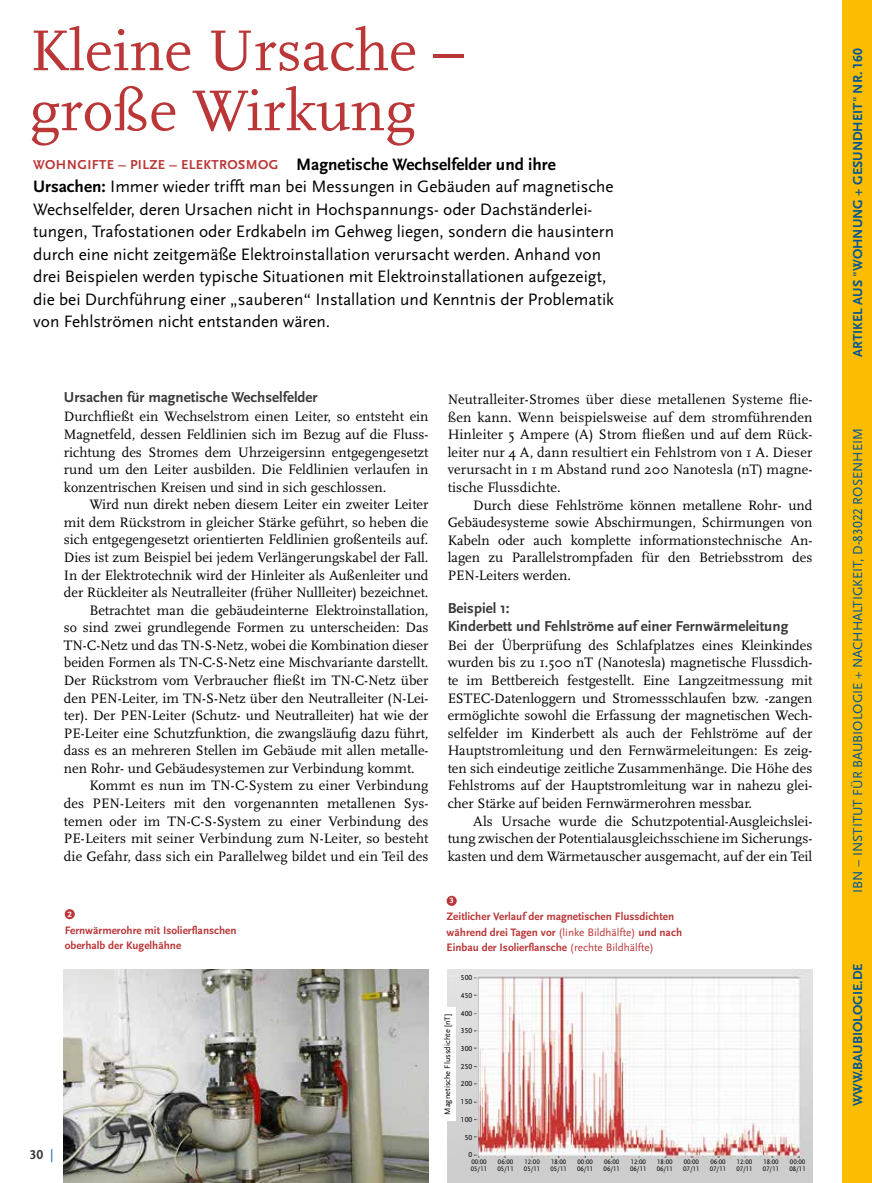
<style>
.page{position:relative;width:872px;height:1183px;background:#fff}
.page>*{position:absolute;margin:0;border:0;box-sizing:border-box;transform-origin:0 0}
.t1{font:60px/60px "Scala";color:#ba3637}
.t2{font:17.25px/22.5px "Scala Sans";color:#000}
.t3{font:700 15px/17.5px "Scala Sans";color:#3a3a39}
.t4{font:14.25px/17.5px "Scala";color:#000;text-align:justify}
.t5{font:13.5px "Scala Sans";color:#005595}
.t6{font:700 13.5px "Scala Sans";color:#005595}
.t7{font:700 13.5px "Scala Sans Caps";color:#3a3a39}
.t8{font:700 11.25px/15px "Scala Sans";color:#ba3637}
.t9{font:8.25px "Scala Sans";color:#000}
.t10{font:700 8.1px "Scala Sans Caps";color:#fff;scale:1.11 1}
.t11{font:7.5px "Scala Sans Caps";color:#000}
.t12{font:6.75px/7.5px "Scala Sans Caps";color:#000}
.s1{font-weight:700;font-size:13.5px;color:#ba3637}
.s2{font-weight:700}
.s3{font-weight:400;color:#13629f}
.s4{font-weight:400}
.s5{font-family:"Scala Sans Caps"}
</style>
<div class="page">
<img style="left:64px;top:969px;width:364px;height:213px">
<div style="left:446px;top:895px;width:11px;height:10px;background:#ba3637;border-radius:50%"></div>
<svg style="left:65px;top:908px;width:10px;height:10px"></svg>
<img style="left:448px;top:969px;width:364px;height:189px">
<img style="left:473px;top:975px;width:4px;height:181px">
<img style="left:462px;top:969px;width:11px;height:187px">
<img style="left:449px;top:969px;width:13px;height:187px">
<div style="left:444px;top:1007px;width:12px;height:113px;background:#fff"></div>
<div style="left:842px;top:0;width:30px;height:1182px;background:#fcbd00"></div>
<h1 class="t1" style="left:30px;top:22px;width:436px">Kleine Ursache – große Wirkung</h1>
<p class="t2" style="left:33px;top:153px;width:582px"><span class="s1">WOHNGIFTE – PILZE – ELEKTROSMOG</span> <span class="s2">Magnetische Wechselfelder und ihre Ursachen:</span> Immer wieder trifft man bei Messungen in Gebäuden auf magnetische Wechselfelder, deren Ursachen nicht in Hochspannungs- oder Dachständerlei&shy;tungen, Trafostationen oder Erdkabeln im Gehweg liegen, sondern die hausintern durch eine nicht zeitgemäße Elektroinstallation verursacht werden. Anhand von drei Beispielen werden typische Situationen mit Elektroinstallationen aufgezeigt, die bei Durchführung einer „sauberen“ Installation und Kenntnis der Problematik von Fehlströmen nicht entstanden wären.</p>
<p class="t3" style="left:64px;top:389px;width:255px">Ursachen für magnetische Wechselfelder</p>
<p class="t4" style="left:64px;top:408px;width:366px">Durchfließt ein Wechselstrom einen Leiter, so entsteht ein Magnetfeld, dessen Feldlinien sich im Bezug auf die Fluss&shy;richtung des Stromes dem Uhrzeigersinn entgegengesetzt rund um den Leiter ausbilden. Die Feldlinien verlaufen in konzentrischen Kreisen und sind in sich geschlossen.</p>
<p class="t4" style="left:89px;top:496px;width:341px">Wird nun direkt neben diesem Leiter ein zweiter Leiter</p>
<p class="t4" style="left:64px;top:513px;width:366px">mit dem Rückstrom in gleicher Stärke geführt, so heben die</p>
<p class="t4" style="left:64px;top:531px;width:366px">sich entgegengesetzt orientierten Feldlinien großenteils auf.</p>
<p class="t4" style="left:64px;top:548px;width:366px">Dies ist zum Beispiel bei jedem Verlängerungskabel der Fall.</p>
<p class="t4" style="left:64px;top:566px;width:366px">In der Elektrotechnik wird der Hinleiter als Außenleiter und</p>
<p class="t4" style="left:64px;top:584px;width:366px">der Rückleiter als Neutralleiter (früher Nullleiter) bezeichnet.</p>
<p class="t4" style="left:89px;top:601px;width:341px">Betrachtet man die gebäudeinterne Elektroinstallation,</p>
<p class="t4" style="left:64px;top:619px;width:366px">so sind zwei grundlegende Formen zu unterscheiden: Das</p>
<p class="t4" style="left:64px;top:636px;width:366px">TN-C-Netz und das TN-S-Netz, wobei die Kombination dieser</p>
<p class="t4" style="left:64px;top:654px;width:366px">beiden Formen als TN-C-S-Netz eine Mischvariante darstellt.</p>
<p class="t4" style="left:64px;top:671px;width:366px">Der Rückstrom vom Verbraucher fließt im TN-C-Netz über</p>
<p class="t4" style="left:64px;top:689px;width:366px">den PEN-Leiter, im TN-S-Netz über den Neutralleiter (N-Lei-</p>
<p class="t4" style="left:64px;top:706px;width:366px">ter). Der PEN-Leiter (Schutz- und Neutralleiter) hat wie der</p>
<p class="t4" style="left:64px;top:724px;width:366px">PE-Leiter eine Schutzfunktion, die zwangsläufig dazu führt,</p>
<p class="t4" style="left:64px;top:742px;width:366px">dass es an mehreren Stellen im Gebäude mit allen metalle-</p>
<p class="t4" style="left:64px;top:759px;width:352px">nen Rohr- und Gebäudesystemen zur Verbindung kommt.</p>
<p class="t4" style="left:89px;top:777px;width:341px">Kommt es nun im TN-C-System zu einer Verbindung</p>
<p class="t4" style="left:64px;top:794px;width:366px">des PEN-Leiters mit den vorgenannten metallenen Sys-</p>
<p class="t4" style="left:64px;top:812px;width:366px">temen oder im TN-C-S-System zu einer Verbindung des</p>
<p class="t4" style="left:64px;top:829px;width:366px">PE-Leiters mit seiner Verbindung zum N-Leiter, so besteht</p>
<p class="t4" style="left:64px;top:847px;width:366px">die Gefahr, dass sich ein Parallelweg bildet und ein Teil des</p>
<p class="t10" style="left:67px;top:909px;width:6px">2</p>
<p class="t8" style="left:65px;top:922px;width:173px">Fernwärmerohre mit Isolierflanschen oberhalb der Kugelhähne</p>
<p class="t7" style="left:30px;top:1146px;width:25px">30 <span class="s3">|</span></p>
<p class="t4" style="left:448px;top:391px;width:366px">Neutralleiter-Stromes über diese metallenen Systeme flie&shy;ßen kann. Wenn beispielsweise auf dem stromführenden Hinleiter 5 Ampere (A) Strom fließen und auf dem Rück&shy;leiter nur 4 A, dann resultiert ein Fehlstrom von 1 A. Dieser verursacht in 1 m Abstand rund 200 Nanotesla (nT) magne&shy;tische Flussdichte.</p>
<p class="t4" style="left:448px;top:496px;width:366px;text-indent:26px">Durch diese Fehlströme können metallene Rohr- und Gebäudesysteme sowie Abschirmungen, Schirmungen von Kabeln oder auch komplette informationstechnische An&shy;lagen zu Parallelstrompfaden für den Betriebsstrom des PEN-Leiters werden.</p>
<p class="t3" style="left:448px;top:599px;width:342px">Beispiel 1:<br>Kinderbett und Fehlströme auf einer Fernwärmeleitung</p>
<p class="t4" style="left:448px;top:636px;width:366px">Bei der Überprüfung des Schlafplatzes eines Kleinkindes wurden bis zu 1.500 nT (Nanotesla) magnetische Flussdich&shy;te im Bettbereich festgestellt. Eine Langzeitmessung mit ESTEC-Datenloggern und Stromessschlaufen bzw. -zangen ermöglichte sowohl die Erfassung der magnetischen Wech&shy;selfelder im Kinderbett als auch der Fehlströme auf der Hauptstromleitung und den Fernwärmeleitungen: Es zeig&shy;ten sich eindeutige zeitliche Zusammenhänge. Die Höhe des Fehlstroms auf der Hauptstromleitung war in nahezu glei&shy;cher Stärke auf beiden Fernwärmerohren messbar.</p>
<p class="t4" style="left:448px;top:812px;width:366px;text-indent:26px">Als Ursache wurde die Schutzpotential-Ausgleichslei&shy;tung zwischen der Potentialausgleichsschiene im Sicherungs&shy;kasten und dem Wärmetauscher ausgemacht, auf der ein Teil</p>
<p class="t10" style="left:449px;top:895px;width:6px">3</p>
<p class="t8" style="left:446px;top:909px;width:237px">Zeitlicher Verlauf der magnetischen Flussdichten während drei Tagen vor <span class="s4">(linke Bildhälfte)</span> und nach<br>Einbau der Isolierflansche <span class="s4">(rechte Bildhälfte)</span></p>
<p class="t9" style="left:443px;top:1114px;width:102px;rotate:-90deg">Magnetische Flussdichte [nT]</p>
<p class="t11" style="left:461px;top:973px;width:13px">500</p>
<p class="t11" style="left:461px;top:991px;width:13px">450</p>
<p class="t11" style="left:461px;top:1008px;width:13px">400</p>
<p class="t11" style="left:461px;top:1026px;width:13px">350</p>
<p class="t11" style="left:461px;top:1044px;width:13px">300</p>
<p class="t11" style="left:461px;top:1061px;width:13px">250</p>
<p class="t11" style="left:461px;top:1079px;width:13px">200</p>
<p class="t11" style="left:461px;top:1097px;width:13px">150</p>
<p class="t11" style="left:461px;top:1114px;width:13px">100</p>
<p class="t11" style="left:465px;top:1132px;width:9px">50</p>
<p class="t11" style="left:468px;top:1150px;width:5px">0</p>
<p class="t12" style="left:471px;top:1157px;width:18px">00:00<br>05/11</p>
<p class="t12" style="left:497px;top:1157px;width:18px">06:00<br>05/11</p>
<p class="t12" style="left:524px;top:1157px;width:18px">12:00<br>05/11</p>
<p class="t12" style="left:550px;top:1157px;width:18px">18:00<br>05/11</p>
<p class="t12" style="left:577px;top:1157px;width:18px">00:00<br>06/11</p>
<p class="t12" style="left:603px;top:1157px;width:18px">06:00<br>06/11</p>
<p class="t12" style="left:630px;top:1157px;width:18px">12:00<br>06/11</p>
<p class="t12" style="left:656px;top:1157px;width:18px">18:00<br>06/11</p>
<p class="t12" style="left:683px;top:1157px;width:18px">00:00<br>07/11</p>
<p class="t12" style="left:710px;top:1157px;width:18px">06:00<br>07/11</p>
<p class="t12" style="left:736px;top:1157px;width:18px">12:00<br>07/11</p>
<p class="t12" style="left:763px;top:1157px;width:18px">18:00<br>07/11</p>
<p class="t12" style="left:789px;top:1157px;width:18px">00:00<br>08/11</p>
<p class="t6" style="left:850px;top:357px;width:310px;rotate:-90deg">ARTIKEL AUS "WOHNUNG + GESUNDHEIT" NR. <span class="s5">160</span></p>
<p class="t5" style="left:850px;top:892px;width:466px;rotate:-90deg">IBN – INSTITUT FÜR BAUBIOLOGIE + NACHHALTIGKEIT, D-<span class="s5">83022</span> ROSENHEIM</p>
<p class="t6" style="left:850px;top:1106px;width:144px;rotate:-90deg">WWW.BAUBIOLOGIE.DE</p>
</div>
